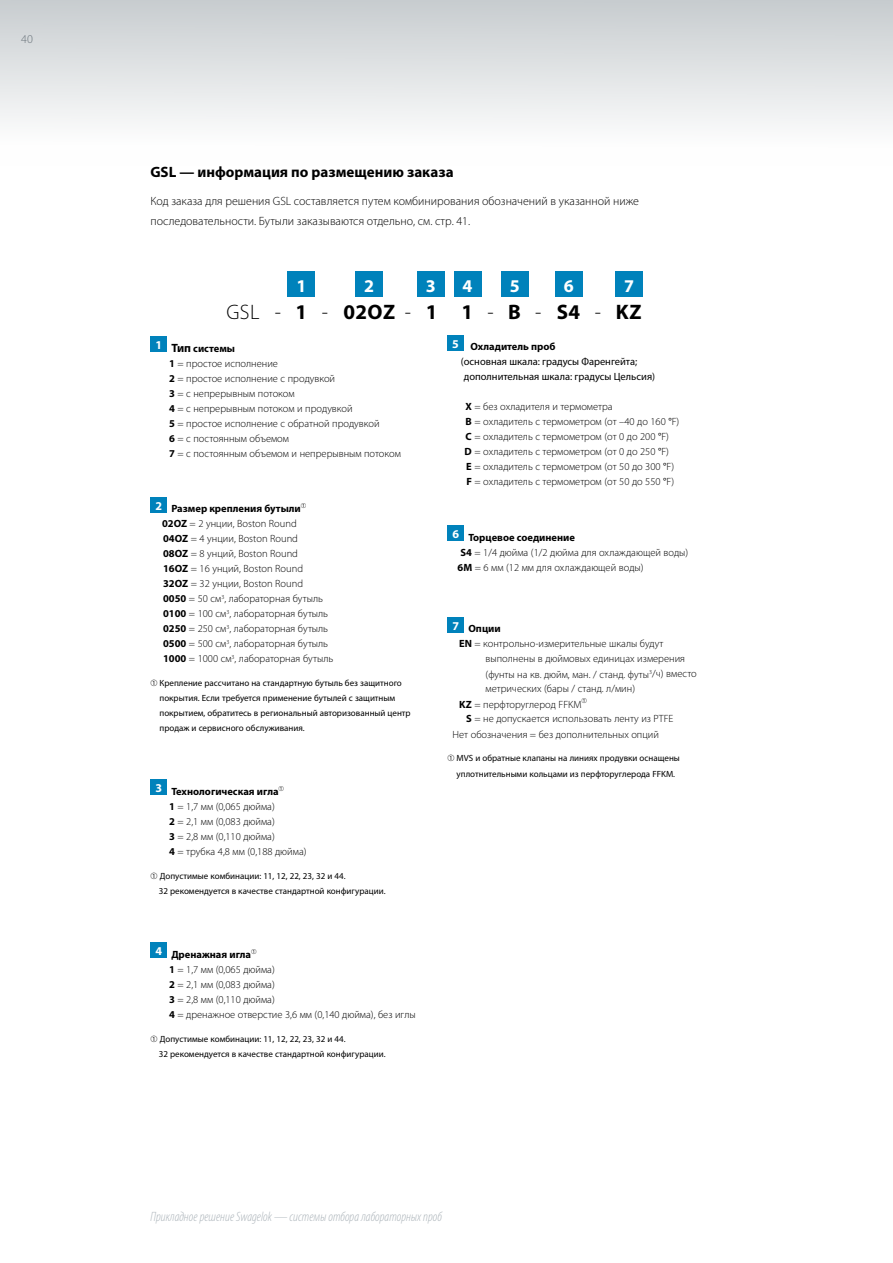
<style>
.page{position:relative;width:893px;height:1263px;background:#fff}
.page>*{position:absolute;margin:0;border:0;box-sizing:border-box;transform-origin:0 0}
.t1{font:700 21px "Myriad Pro";letter-spacing:.02em;color:#000}
.t2{font:700 18px "Myriad Pro";color:#fff}
.t3{font:700 15px "Myriad Pro";color:#000}
.t4{font:italic 300 condensed 13.5px "Myriad Pro";color:#acb4ba}
.t5{font:300 12px/19.5px "Myriad Pro";color:#000}
.t6{font:300 12px "Myriad Pro";color:#6a747b}
.t7{font:300 10.5px/15px "Myriad Pro";color:#000}
.t8{font:10.5px/15px "Myriad Pro";color:#000}
.t9{font:700 10.5px "Myriad Pro";color:#000}
.t10{font:9px/15px "Myriad Pro";color:#000}
.s1{font-weight:300}
.s2{font-weight:700;font-size:12px}
.s3{font-weight:700}
.s4{font-weight:400}
</style>
<div class="page">
<div style="left:0;top:0;width:893px;height:166px;background:linear-gradient(to bottom,#c8cccf,#fff)"></div>
<div style="left:356px;top:271px;width:27px;height:25px;background:#0082bb"></div>
<div style="left:454px;top:271px;width:27px;height:25px;background:#0082bb"></div>
<div style="left:288px;top:271px;width:27px;height:25px;background:#0082bb"></div>
<div style="left:417px;top:271px;width:27px;height:25px;background:#0082bb"></div>
<div style="left:501px;top:271px;width:27px;height:25px;background:#0082bb"></div>
<div style="left:555px;top:271px;width:27px;height:25px;background:#0082bb"></div>
<div style="left:616px;top:271px;width:27px;height:25px;background:#0082bb"></div>
<div style="left:150px;top:337px;width:17px;height:15px;background:#0082bb"></div>
<div style="left:150px;top:497px;width:17px;height:15px;background:#0082bb"></div>
<div style="left:150px;top:779px;width:17px;height:15px;background:#0082bb"></div>
<div style="left:447px;top:526px;width:17px;height:15px;background:#0082bb"></div>
<div style="left:447px;top:617px;width:17px;height:15px;background:#0082bb"></div>
<div style="left:150px;top:942px;width:17px;height:15px;background:#0082bb"></div>
<div style="left:447px;top:335px;width:17px;height:15px;background:#0082bb"></div>
<p class="t6" style="left:21px;top:32px;width:13px">40</p>
<h3 class="t3" style="left:150px;top:162px;width:305px">GSL — информация по размещению заказа</h3>
<p class="t5" style="left:150px;top:191px;width:490px">Код заказа для решения GSL составляется путем комбинирования обозначений в указанной ниже последовательности. Бутыли заказываются отдельно, см. стр. 41.</p>
<h2 class="t2" style="left:296px;top:274px;width:11px">1</h2>
<h2 class="t2" style="left:364px;top:274px;width:11px">2</h2>
<h2 class="t2" style="left:426px;top:274px;width:11px">3</h2>
<h2 class="t2" style="left:462px;top:274px;width:11px">4</h2>
<h2 class="t2" style="left:510px;top:274px;width:11px">5</h2>
<h2 class="t2" style="left:564px;top:274px;width:11px">6</h2>
<h2 class="t2" style="left:624px;top:274px;width:11px">7</h2>
<h1 class="t1" style="left:226px;top:298px;width:417px"><span class="s1">GSL -</span> 1 <span class="s1">-</span> 02OZ <span class="s1">-</span> 1 1 <span class="s1">-</span> B <span class="s1">-</span> S4 <span class="s1">-</span> KZ</h1>
<p class="t7" style="left:169px;top:341px;width:233px;text-indent:-14px"><sup>1</sup> <span class="s2">Тип</span> <span class="s3">системы<br>1</span> = простое исполнение<br><span class="s3">2</span> = простое исполнение с продувкой<br><span class="s3">3</span> = с непрерывным потоком<br><span class="s3">4</span> = с непрерывным потоком и продувкой<br><span class="s3">5</span> = простое исполнение с обратной продувкой<br><span class="s3">6</span> = с постоянным объемом<br><span class="s3">7</span> = с постоянным объемом и непрерывным потоком</p>
<p class="t7" style="left:162px;top:501px;width:173px;text-indent:-7px"><sup>2</sup> <span class="s3">Размер крепления бутыли</span>➀<br><span class="s3">02OZ</span> = 2 унции, Boston Round<br><span class="s3">04OZ</span> = 4 унции, Boston Round<br><span class="s3">08OZ</span> = 8 унций, Boston Round<br><span class="s3">16OZ</span> = 16 унций, Boston Round<br><span class="s3">32OZ</span> = 32 унции, Boston Round<br><span class="s3">0050</span> = 50 см<sup>3</sup>, лабораторная бутыль<br><span class="s3">0100</span> = 100 см<sup>3</sup>, лабораторная бутыль<br><span class="s3">0250</span> = 250 см<sup>3</sup>, лабораторная бутыль<br><span class="s3">0500</span> = 500 см<sup>3</sup>, лабораторная бутыль<br><span class="s3">1000</span> = 1000 см<sup>3</sup>, лабораторная бутыль</p>
<p class="t10" style="left:160px;top:675px;width:253px;text-indent:-9px">➀ Крепление рассчитано на стандартную бутыль без защитного покрытия. Если требуется применение бутылей с защитным покрытием, обратитесь в региональный авторизованный центр продаж и сервисного обслуживания.</p>
<p class="t7" style="left:169px;top:783px;width:139px;text-indent:-14px"><sup>3</sup> <span class="s3">Технологическая игла</span>➀<br><span class="s3">1</span> = 1,7 мм (0,065 дюйма)<br><span class="s3">2</span> = 2,1 мм (0,083 дюйма)<br><span class="s3">3</span> = 2,8 мм (0,110 дюйма)<br><span class="s3">4</span> = трубка 4,8 мм (0,188 дюйма)</p>
<p class="t10" style="left:159px;top:868px;width:228px;text-indent:-8px">➀ Допустимые комбинации: 11, 12, 22, 23, 32 и 44.<br>32 рекомендуется в качестве стандартной конфигурации.</p>
<p class="t7" style="left:169px;top:946px;width:248px;text-indent:-14px"><sup>4</sup> <span class="s3">Дренажная игла</span>➀<br><span class="s3">1</span> = 1,7 мм (0,065 дюйма)<br><span class="s3">2</span> = 2,1 мм (0,083 дюйма)<br><span class="s3">3</span> = 2,8 мм (0,110 дюйма)<br><span class="s3">4</span> = дренажное отверстие 3,6 мм (0,140 дюйма), без иглы</p>
<p class="t10" style="left:159px;top:1031px;width:228px;text-indent:-8px">➀ Допустимые комбинации: 11, 12, 22, 23, 32 и 44.<br>32 рекомендуется в качестве стандартной конфигурации.</p>
<p class="t8" style="left:461px;top:339px;width:196px;text-indent:-9px"><sup>5</sup> <span class="s3">Охладитель проб<br></span>(основная шкала: градусы Фаренгейта; дополнительная шкала: градусы Цельсия)</p>
<p class="t7" style="left:465px;top:399px;width:216px"><span class="s3">X</span> = без охладителя и термометра<br><span class="s3">B</span> = охладитель с термометром (от –40 до 160 <span class="s4">°</span>F)<br><span class="s3">C</span> = охладитель с термометром (от 0 до 200 <span class="s4">°</span>F)<br><span class="s3">D</span> = охладитель с термометром (от 0 до 250 <span class="s4">°</span>F)<br><span class="s3">E</span> = охладитель с термометром (от 50 до 300 <span class="s4">°</span>F)<br><span class="s3">F</span> = охладитель с термометром (от 50 до 550 <span class="s4">°</span>F)</p>
<p class="t7" style="left:458px;top:530px;width:232px;text-indent:-5px"><sup>6</sup> <span class="s3">Торцевое соединение<br>S4</span> = 1/4 дюйма (1/2 дюйма для охлаждающей воды)<br><span class="s3">6M</span> = 6 мм (12 мм для охлаждающей воды)</p>
<p class="t9" style="left:452px;top:622px;width:50px"><sup>7</sup> Опции</p>
<p class="t7" style="left:459px;top:636px;width:206px"><span class="s3">EN</span> = контрольно-измерительные шкалы будут</p>
<p class="t7" style="left:486px;top:651px;width:201px">выполнены в дюймовых единицах измерения</p>
<p class="t7" style="left:486px;top:666px;width:213px">(фунты на кв. дюйм, ман. / станд. футы<sup>3</sup>/ч) вместо</p>
<p class="t7" style="left:486px;top:681px;width:151px">метрических (бары / станд. л/мин)</p>
<p class="t7" style="left:459px;top:696px;width:129px"><span class="s3">KZ</span> = перфторуглерод FFKM➀</p>
<p class="t7" style="left:466px;top:711px;width:209px"><span class="s3">S</span> = не допускается использовать ленту из PTFE</p>
<p class="t7" style="left:452px;top:726px;width:208px">Нет обозначения = без дополнительных опций</p>
<p class="t10" style="left:447px;top:751px;width:234px;text-align:center">➀ MVS и обратные клапаны на линиях продувки оснащены уплотнительными кольцами из перфторуглерода FFKM.</p>
<p class="t4" style="left:150px;top:1209px;width:293px">Прикладное решение Swagelok— системы отбора лабораторных проб</p>
</div>
